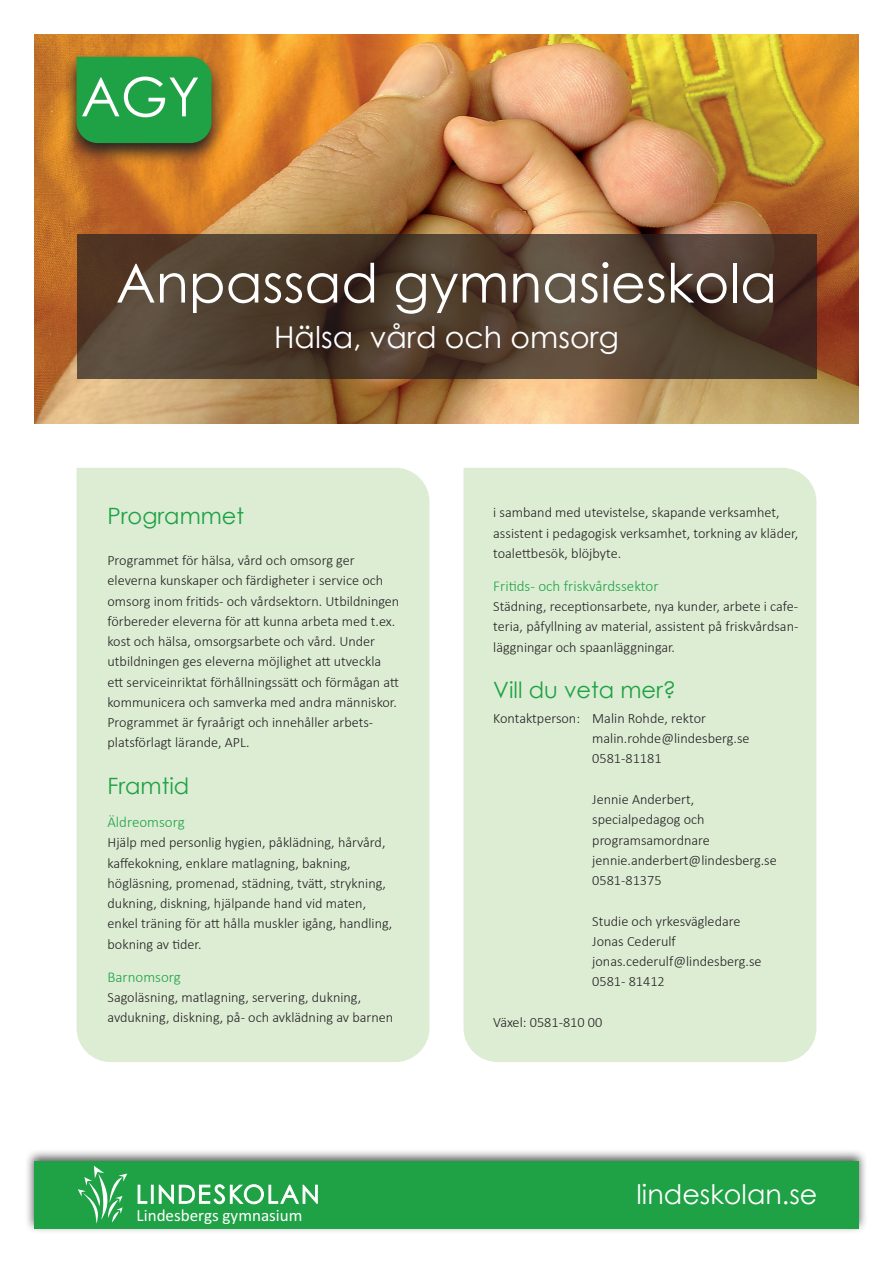
<style>
.page{position:relative;width:893px;height:1263px;background:#fff}
.page>*{position:absolute;margin:0;border:0;box-sizing:border-box;transform-origin:0 0}
.t1{font:54px "Century Gothic";color:#fff}
.t2{font:30px "Century Gothic";color:#fff}
.t3{font:27px "Century Gothic";color:#fff}
.t4{font:22.5px "Century Gothic";color:#1fa245}
.t5{font:17.1px "Calibri";color:#fff}
.t6{font:300 15px "Calibri";color:#1fa245}
.t7{font:300 14.25px/20.2px "Calibri";color:#231f20}
</style>
<div class="page">
<div style="left:25px;top:1148px;width:843px;height:86px;background:#231f20;opacity:.75"></div>
<div style="left:34px;top:1162px;width:825px;height:67px;background:#1fa245"></div>
<svg style="left:78px;top:1166px;width:49px;height:58px"></svg>
<svg style="left:137px;top:1184px;width:11px;height:20px"></svg>
<div style="left:151px;top:1185px;width:3px;height:19px;background:#fff;border:1px solid #fff"></div>
<svg style="left:158px;top:1184px;width:160px;height:20px"></svg>
<div style="left:463px;top:468px;width:353px;height:594px;background:#ddedd4"></div>
<img style="left:34px;top:34px;width:825px;height:390px">
<div style="left:77px;top:468px;width:352px;height:594px;background:#ddedd4"></div>
<svg style="left:77px;top:235px;width:739px;height:144px;background:#4f3d2e"></svg>
<svg style="left:62px;top:51px;width:164px;height:115px;background:#b06d25"></svg>
<div style="left:77px;top:57px;width:135px;height:86px;background:#1fa245"></div>
<h1 class="t1" style="left:81px;top:59px;width:121px">AGY</h1>
<h1 class="t1" style="left:116px;top:245px;width:663px">Anpassad gymnasieskola</h1>
<h2 class="t2" style="left:274px;top:316px;width:346px">Hälsa, vård och omsorg</h2>
<h3 class="t4" style="left:108px;top:500px;width:138px">Programmet</h3>
<p class="t7" style="left:108px;top:550px;width:293px">Programmet för hälsa, vård och omsorg ger eleverna kunskaper och färdigheter i service och omsorg inom fritids- och vårdsektorn. Utbildningen förbereder eleverna för att kunna arbeta med t.ex. kost och hälsa, omsorgsarbete och vård. Under utbildningen ges eleverna möjlighet att utveckla ett serviceinriktat förhållningssätt och förmågan att kommunicera och samverka med andra människor.<br>Programmet är fyraårigt och innehåller arbets&shy;platsförlagt lärande, APL.</p>
<h3 class="t4" style="left:108px;top:770px;width:83px">Framtid</h3>
<p class="t6" style="left:108px;top:813px;width:79px">Äldreomsorg</p>
<p class="t7" style="left:108px;top:832px;width:286px">Hjälp med personlig hygien, påklädning, hårvård, kaffekokning, enklare matlagning, bakning, högläsning, promenad, städning, tvätt, strykning, dukning, diskning, hjälpande hand vid maten, enkel träning för att hålla muskler igång, handling, bokning av tider.</p>
<p class="t6" style="left:108px;top:967px;width:75px">Barnomsorg</p>
<p class="t7" style="left:108px;top:987px;width:287px">Sagoläsning, matlagning, servering, dukning, avdukning, diskning, på- och avklädning av barnen</p>
<p class="t5" style="left:137px;top:1203px;width:167px">Lindesbergs gymnasium</p>
<p class="t7" style="left:493px;top:502px;width:306px">i samband med utevistelse, skapande verksamhet, assistent i pedagogisk verksamhet, torkning av kläder, toalettbesök, blöjbyte.</p>
<p class="t6" style="left:493px;top:577px;width:167px">Fritids- och friskvårdssektor</p>
<p class="t7" style="left:493px;top:596px;width:307px;text-align:justify">Städning, receptionsarbete, nya kunder, arbete i cafe&shy;teria, påfyllning av material, assistent på friskvårdsan&shy;läggningar och spaanläggningar.</p>
<h3 class="t4" style="left:493px;top:675px;width:184px">Vill du veta mer?</h3>
<p class="t7" style="left:592px;top:708px;width:159px;text-indent:-99px">Kontaktperson: Malin Rohde, rektor malin.rohde@lindesberg.se<br>0581-81181</p>
<p class="t7" style="left:592px;top:789px;width:186px">Jennie Anderbert, specialpedagog och programsamordnare jennie.anderbert@lindesberg.se<br>0581-81375</p>
<p class="t7" style="left:592px;top:910px;width:171px">Studie och yrkesvägledare<br>Jonas Cederulf jonas.cederulf@lindesberg.se<br>0581- 81412</p>
<p class="t7" style="left:493px;top:1012px;width:111px">Växel: 0581-810 00</p>
<h3 class="t3" style="left:637px;top:1175px;width:182px">lindeskolan.se</h3>
</div>
